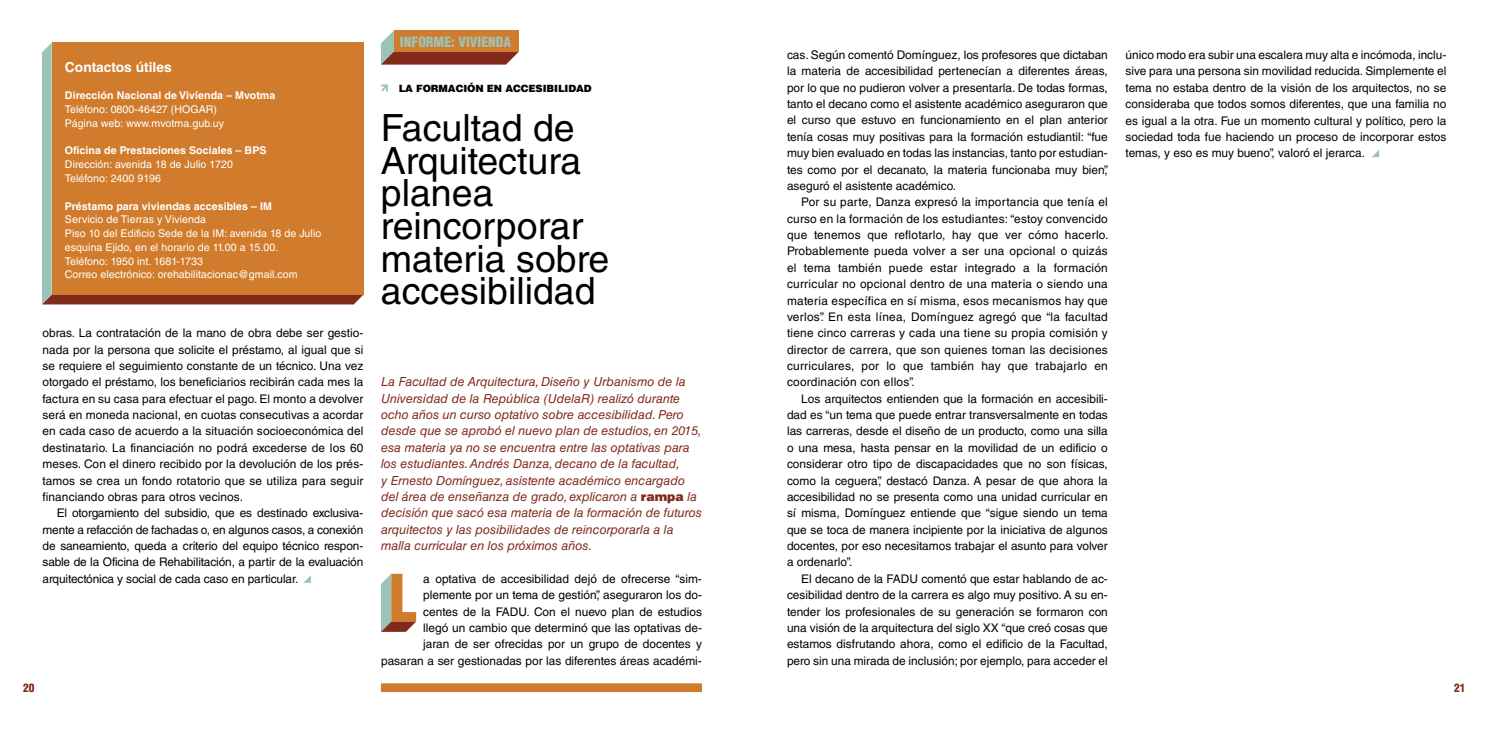
<style>
.page{position:relative;width:1489px;height:745px;background:#fff}
.page>*{position:absolute;margin:0;border:0;box-sizing:border-box;transform-origin:0 0}
.t1{font:37.5px/32.8px "Helvetica LT Std";color:#000}
.t2{font:900 condensed 13.75px "Helvetica LT Std";color:#9cc3b7}
.t3{font:700 13.75px "Helvetica LT Std";color:#fff}
.t4{font:italic 12.5px/16.4px "Helvetica LT Std";color:#822b1d}
.t5{font:11.88px/16.4px "Helvetica LT Std";color:#000;text-align:justify}
.t6{font:900 condensed 11.25px "Helvetica LT Std";color:#822b1d}
.t7{font:10.62px/13.8px "Helvetica LT Std";letter-spacing:.005em;color:#fff}
.t8{font:700 10.62px "Helvetica LT Std";letter-spacing:.005em;color:#fff}
.t9{font:900 10px "Helvetica LT Std";letter-spacing:-.01em;color:#000}
.s1{font-weight:900;font-style:normal}
</style>
<div class="page">
<svg style="left:381px;top:84px;width:7px;height:8px"></svg>
<svg style="left:381px;top:573px;width:35px;height:58px"></svg>
<div style="left:381px;top:682px;width:321px;height:9px;background:#d17c2c"></div>
<svg style="left:42px;top:43px;width:321px;height:261px;background:#947665"></svg>
<div style="left:52px;top:43px;width:311px;height:251px;background:#d17c2c"></div>
<svg style="left:304px;top:575px;width:7px;height:7px"></svg>
<svg style="left:1372px;top:151px;width:6px;height:6px"></svg>
<svg style="left:381px;top:30px;width:137px;height:35px;background:#925548"></svg>
<div style="left:394px;top:30px;width:124px;height:22px;background:#d17c2c"></div>
<p class="t3" style="left:65px;top:59px;width:108px">Contactos útiles</p>
<p class="t8" style="left:65px;top:89px;width:212px">Dirección Nacional de Vivienda – Mvotma</p>
<p class="t7" style="left:65px;top:102px;width:161px">Teléfono: 0800-46427 (HOGAR)<br>Página web: www.mvotma.gub.uy</p>
<p class="t8" style="left:65px;top:144px;width:203px">Oficina de Prestaciones Sociales – BPS</p>
<p class="t7" style="left:65px;top:157px;width:169px">Dirección: avenida 18 de Julio 1720<br>Teléfono: 2400 9196</p>
<p class="t8" style="left:65px;top:199px;width:208px">Préstamo para viviendas accesibles – IM</p>
<p class="t7" style="left:65px;top:212px;width:258px">Servicio de Tierras y Vivienda<br>Piso 10 del Edificio Sede de la IM: avenida 18 de Julio esquina Ejido, en el horario de 11.00 a 15.00.<br>Teléfono: 1950 int. 1681-1733<br>Correo electrónico: orehabilitacionac@gmail.com</p>
<p class="t5" style="left:43px;top:324px;width:322px">obras. La contratación de la mano de obra debe ser gestio&shy;nada por la persona que solicite el préstamo, al igual que si se requiere el seguimiento constante de un técnico. Una vez otorgado el préstamo, los beneficiarios recibirán cada mes la factura en su casa para efectuar el pago. El monto a devolver será en moneda nacional, en cuotas consecutivas a acordar en cada caso de acuerdo a la situación socioeconómica del destinatario. La financiación no podrá excederse de los 60 meses. Con el dinero recibido por la devolución de los prés&shy;tamos se crea un fondo rotatorio que se utiliza para seguir financiando obras para otros vecinos.</p>
<p class="t5" style="left:43px;top:504px;width:322px;text-indent:14px">El otorgamiento del subsidio, que es destinado exclusiva&shy;mente a refacción de fachadas o, en algunos casos, a conexión de saneamiento, queda a criterio del equipo técnico respon&shy;sable de la Oficina de Rehabilitación, a partir de la evaluación arquitectónica y social de cada caso en particular.</p>
<p class="t2" style="left:400px;top:33px;width:113px">INFORME: VIVIENDA</p>
<p class="t9" style="left:398px;top:81px;width:194px">LA FORMACIÓN EN ACCESIBILIDAD</p>
<h1 class="t1" style="left:381px;top:111px;width:230px">Facultad de<br>Arquitectura planea reincorporar materia sobre accesibilidad</h1>
<p class="t4" style="left:381px;top:373px;width:322px">La Facultad de Arquitectura, Diseño y Urbanismo de la Universidad de la República (UdelaR) realizó durante ocho años un curso optativo sobre accesibilidad. Pero desde que se aprobó el nuevo plan de estudios, en 2015, esa materia ya no se encuentra entre las optativas para los estudiantes. Andrés Danza, decano de la facultad,<br>y Ernesto Domínguez, asistente académico encargado del área de enseñanza de grado, explicaron a <span class="s1">rampa</span> la decisión que sacó esa materia de la formación de futuros arquitectos y las posibilidades de reincorporarla a la malla curricular en los próximos años.</p>
<p class="t5" style="left:381px;top:570px;width:322px;text-align:right">a optativa de accesibilidad dejó de ofrecerse “sim&shy;plemente por un tema de gestión”, aseguraron los do-<br>centes de la FADU. Con el nuevo plan de estudios<br>llegó un cambio que determinó que las optativas de-<br>jaran de ser ofrecidas por un grupo de docentes y pasaran a ser gestionadas por las diferentes áreas académi-</p>
<p class="t5" style="left:787px;top:46px;width:322px">cas. Según comentó Domínguez, los profesores que dictaban la materia de accesibilidad pertenecían a diferentes áreas, por lo que no pudieron volver a presentarla. De todas formas, tanto el decano como el asistente académico aseguraron que el curso que estuvo en funcionamiento en el plan anterior tenía cosas muy positivas para la formación estudiantil: “fue muy bien evaluado en todas las instancias, tanto por estudian&shy;tes como por el decanato, la materia funcionaba muy bien”, aseguró el asistente académico.</p>
<p class="t5" style="left:787px;top:194px;width:323px;text-indent:14px">Por su parte, Danza expresó la importancia que tenía el curso en la formación de los estudiantes: “estoy convencido que tenemos que reflotarlo, hay que ver cómo hacerlo.<br>Probablemente pueda volver a ser una opcional o quizás el tema también puede estar integrado a la formación curricular no opcional dentro de una materia o siendo una materia específica en sí misma, esos mecanismos hay que verlos”. En esta línea, Domínguez agregó que “la facultad tiene cinco carreras y cada una tiene su propia comisión y director de carrera, que son quienes toman las decisiones curriculares, por lo que también hay que trabajarlo en coordinación con ellos”.</p>
<p class="t5" style="left:787px;top:390px;width:322px;text-indent:14px">Los arquitectos entienden que la formación en accesibili&shy;dad es “un tema que puede entrar transversalmente en todas las carreras, desde el diseño de un producto, como una silla o una mesa, hasta pensar en la movilidad de un edificio o considerar otro tipo de discapacidades que no son físicas, como la ceguera”, destacó Danza. A pesar de que ahora la accesibilidad no se presenta como una unidad curricular en sí misma, Domínguez entiende que “sigue siendo un tema que se toca de manera incipiente por la iniciativa de algunos docentes, por eso necesitamos trabajar el asunto para volver a ordenarlo”.</p>
<p class="t5" style="left:787px;top:570px;width:322px;text-indent:14px">El decano de la FADU comentó que estar hablando de ac&shy;cesibilidad dentro de la carrera es algo muy positivo. A su en&shy;tender los profesionales de su generación se formaron con una visión de la arquitectura del siglo XX “que creó cosas que estamos disfrutando ahora, como el edificio de la Facultad, pero sin una mirada de inclusión; por ejemplo, para acceder el</p>
<p class="t5" style="left:1125px;top:47px;width:322px">único modo era subir una escalera muy alta e incómoda, inclu&shy;sive para una persona sin movilidad reducida. Simplemente el tema no estaba dentro de la visión de los arquitectos, no se consideraba que todos somos diferentes, que una familia no es igual a la otra. Fue un momento cultural y político, pero la sociedad toda fue haciendo un proceso de incorporar estos temas, y eso es muy bueno”, valoró el jerarca.</p>
<p class="t6" style="left:23px;top:679px;width:13px">20</p>
<p class="t6" style="left:1453px;top:680px;width:13px">21</p>
</div>
